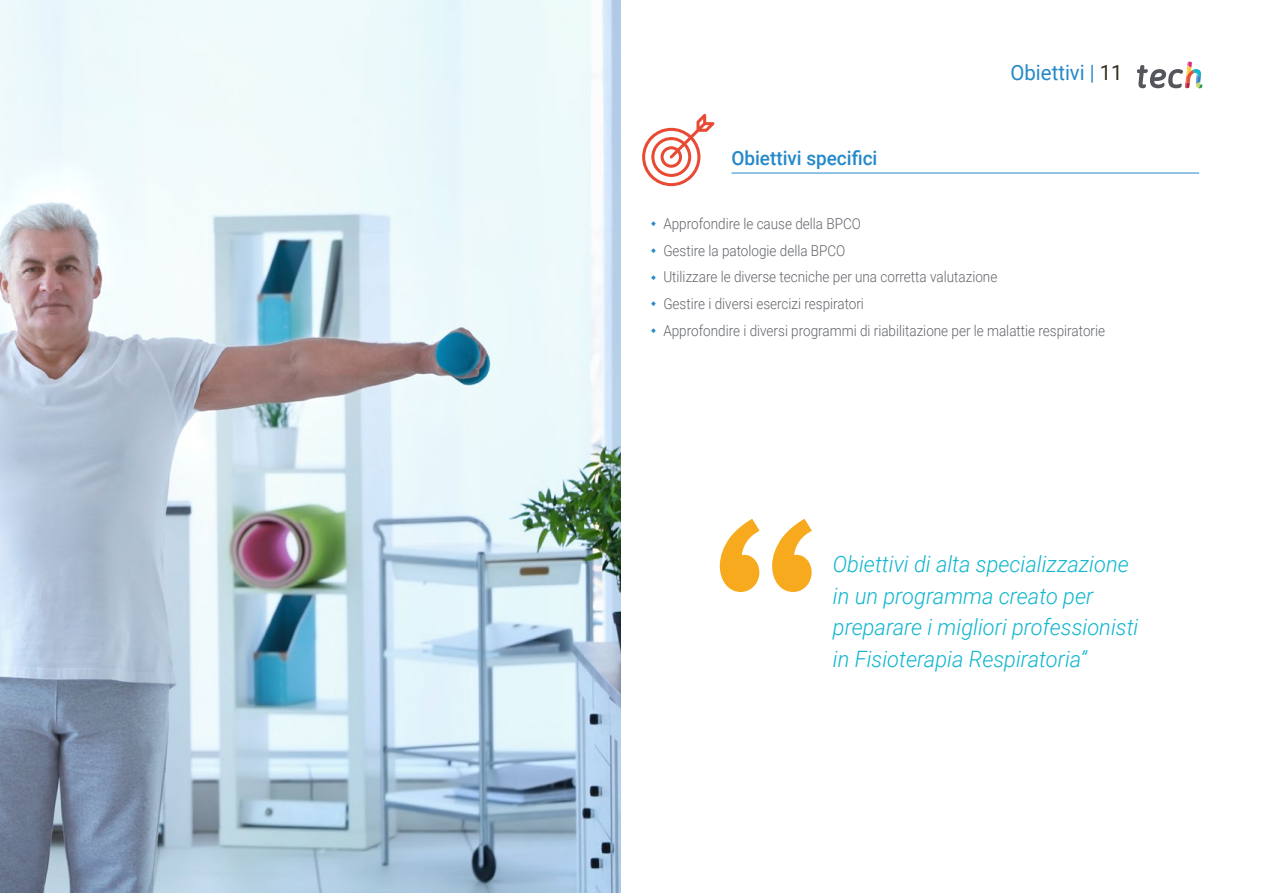
<style>
.page{position:relative;width:1263px;height:893px;background:#fff}
.page>*{position:absolute;margin:0;border:0;box-sizing:border-box;transform-origin:0 0}
.t1{font:italic 300 22.5px/31.5px "Roboto";color:#0fb6cf}
.t2{font:21px "Roboto";color:#2488c9}
.t3{font:500 19.5px "Roboto";color:#2488c9}
.t4{font:300 15px/26.7px "Roboto";color:#61646a;scale:.9 1}
.s1{color:#312e20}
</style>
<div class="page">
<img style="left:0;top:0;width:621px;height:893px">
<hr style="left:731px;top:173px;width:468px;height:1px;background:#2488c9">
<svg style="left:642px;top:114px;width:72px;height:72px"></svg>
<svg style="left:1137px;top:62px;width:65px;height:27px"></svg>
<svg style="left:720px;top:519px;width:92px;height:73px"></svg>
<h3 class="t3" style="left:731px;top:144px;width:147px">Obiettivi specifici</h3>
<h2 class="t2" style="left:1010px;top:57px;width:114px">Obiettivi | <span class="s1">11</span></h2>
<p class="t4" style="left:663px;top:210px;width:492px">Approfondire le cause della BPCO<br>Gestire la patologie della BPCO<br>Utilizzare le diverse tecniche per una corretta valutazione<br>Gestire i diversi esercizi respiratori<br>Approfondire i diversi programmi di riabilitazione per le malattie respiratorie</p>
<h1 class="t1" style="left:833px;top:548px;width:307px">Obiettivi di alta specializzazione in un programma creato per preparare i migliori professionisti in Fisioterapia Respiratoria”</h1>
</div>
